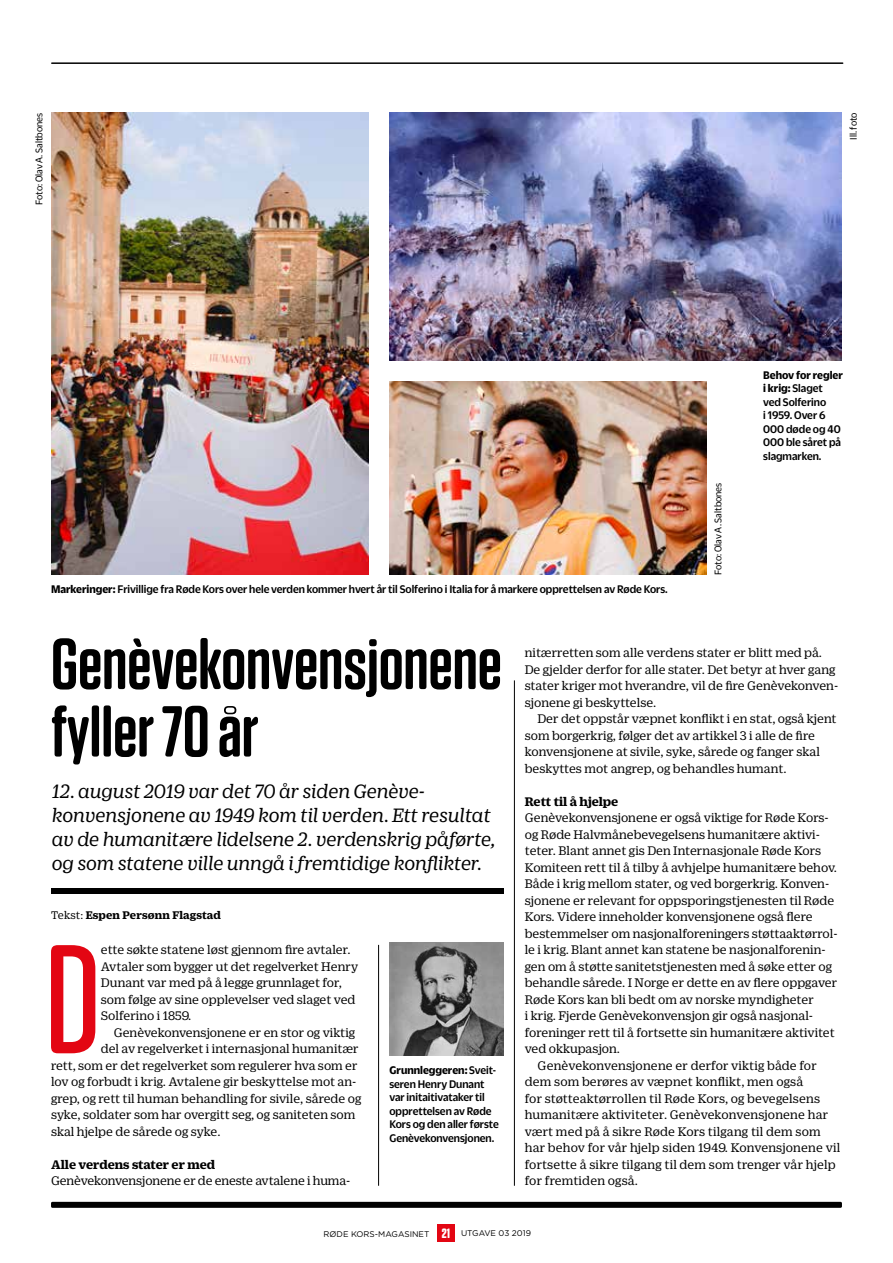
<style>
.page{position:relative;width:893px;height:1263px;background:#fff}
.page>*{position:absolute;margin:0;border:0;box-sizing:border-box;transform-origin:0 0}
.t1{font:500 154.5px "Tungsten Rounded";color:#e30613}
.t2{font:600 72px/67.5px "Tungsten Rounded";color:#000}
.t3{font:italic 21px/24px "Duplicate Ionic";color:#000}
.t4{font:13.5px/16.5px "Duplicate Ionic";color:#000}
.t5{font:700 13.5px "Duplicate Ionic";letter-spacing:-.005em;color:#000}
.t6{font:500 12px/13.5px "Duplicate Sans";color:#000;scale:.95 1}
.t7{font:700 12px "Duplicate Ionic";letter-spacing:.01em;color:#000}
.t8{font:10.5px "Duplicate Sans";color:#000;scale:.95 1}
.t9{font:8.25px "Gotham Rounded";color:#000}
.s1{font-weight:700}
.s2{font-weight:400}
.s3{font-family:"Tungsten Rounded";font-weight:700;font-size:13.5px;color:#fff}
</style>
<div class="page">
<div style="left:437px;top:1225px;width:17px;height:17px;background:#e30613"></div>
<div style="left:51px;top:1202px;width:791px;height:6px;background:#000;border-radius:2px"></div>
<hr style="left:52px;top:62px;width:791px;height:2px;background:#000">
<hr style="left:378px;top:945px;width:1px;height:241px;background:#000">
<hr style="left:514px;top:680px;width:1px;height:506px;background:#000">
<img style="left:389px;top:942px;width:115px;height:113px">
<img style="left:51px;top:113px;width:317px;height:462px">
<img style="left:389px;top:113px;width:453px;height:247px">
<img style="left:389px;top:381px;width:318px;height:194px">
<div style="left:51px;top:888px;width:453px;height:6px;background:#000"></div>
<p class="t8" style="left:32px;top:205px;width:98px;rotate:-90deg">Foto: Olav A. Saltbones</p>
<p class="t8" style="left:846px;top:140px;width:30px;rotate:-90deg">Ill. foto</p>
<p class="t6" style="left:51px;top:581px;width:651px"><span class="s1">Markeringer:</span> Frivillige fra Røde Kors over hele verden kommer hvert år til Solferino i Italia for å markere opprettelsen av Røde Kors.</p>
<p class="t8" style="left:711px;top:575px;width:98px;rotate:-90deg">Foto: Olav A. Saltbones</p>
<p class="t6" style="left:763px;top:367px;width:85px"><span class="s1">Behov for regler i krig:</span> Slaget ved Solferino<br>i 1959. Over 6<br>000 døde og 40<br>000 ble såret på slagmarken.</p>
<h2 class="t2" style="left:51px;top:631px;width:452px">Genèvekonvensjonene fyller 70 år</h2>
<h3 class="t3" style="left:51px;top:777px;width:445px">12. august 2019 var det 70 år siden Genève&shy;konvensjonene av 1949 kom til verden. Ett resultat av de humanitære lidelsene 2. verdenskrig påførte, og som statene ville unngå i fremtidige konflikter.</h3>
<p class="t7" style="left:51px;top:906px;width:171px"><span class="s2">Tekst:</span> Espen Persønn Flagstad</p>
<h1 class="t1" style="left:45px;top:918px;width:57px">D</h1>
<p class="t4" style="left:101px;top:940px;width:259px">ette søkte statene løst gjennom fire avtaler.<br>Avtaler som bygger ut det regelverket Henry Dunant var med på å legge grunnlaget for, som følge av sine opplevelser ved slaget ved Solferino i 1859.</p>
<p class="t4" style="left:114px;top:1023px;width:243px">Genèvekonvensjonene er en stor og viktig</p>
<p class="t4" style="left:101px;top:1039px;width:259px">del av regelverket i internasjonal humanitær</p>
<p class="t4" style="left:51px;top:1056px;width:308px">rett, som er det regelverket som regulerer hva som er</p>
<p class="t4" style="left:51px;top:1072px;width:307px">lov og forbudt i krig. Avtalene gir beskyttelse mot an-</p>
<p class="t4" style="left:51px;top:1089px;width:312px">grep, og rett til human behandling for sivile, sårede og</p>
<p class="t4" style="left:51px;top:1105px;width:306px">syke, soldater som har overgitt seg, og saniteten som</p>
<p class="t4" style="left:51px;top:1122px;width:171px">skal hjelpe de sårede og syke.</p>
<p class="t5" style="left:51px;top:1154px;width:166px">Alle verdens stater er med</p>
<p class="t4" style="left:51px;top:1171px;width:301px">Genèvekonvensjonene er de eneste avtalene i huma-</p>
<p class="t6" style="left:389px;top:1063px;width:117px"><span class="s1">Grunnleggeren:</span> Sveit&shy;seren Henry Dunant var initaitivataker til opprettelsen av Røde<br>Kors og den aller første<br>Genèvekonvensjonen.</p>
<p class="t4" style="left:525px;top:643px;width:315px">nitærretten som alle verdens stater er blitt med på.<br>De gjelder derfor for alle stater. Det betyr at hver gang stater kriger mot hverandre, vil de fire Genèvekonven&shy;sjonene gi beskyttelse.</p>
<p class="t4" style="left:525px;top:709px;width:313px;text-indent:13px">Der det oppstår væpnet konflikt i en stat, også kjent som borgerkrig, følger det av artikkel 3 i alle de fire konvensjonene at sivile, syke, sårede og fanger skal beskyttes mot angrep, og behandles humant.</p>
<p class="t5" style="left:525px;top:792px;width:95px">Rett til å hjelpe</p>
<p class="t4" style="left:525px;top:808px;width:306px">Genèvekonvensjonene er også viktige for Røde Kors-</p>
<p class="t4" style="left:525px;top:825px;width:297px">og Røde Halvmånebevegelsens humanitære aktivi-</p>
<p class="t4" style="left:525px;top:841px;width:298px">teter. Blant annet gis Den Internasjonale Røde Kors</p>
<p class="t4" style="left:525px;top:858px;width:314px">Komiteen rett til å tilby å avhjelpe humanitære behov.</p>
<p class="t4" style="left:525px;top:874px;width:306px">Både i krig mellom stater, og ved borgerkrig. Konven-</p>
<p class="t4" style="left:525px;top:891px;width:311px">sjonene er relevant for oppsporingstjenesten til Røde</p>
<p class="t4" style="left:525px;top:907px;width:289px">Kors. Videre inneholder konvensjonene også flere</p>
<p class="t4" style="left:525px;top:924px;width:314px">bestemmelser om nasjonalforeningers støttaaktørrol-</p>
<p class="t4" style="left:525px;top:940px;width:302px">le i krig. Blant annet kan statene be nasjonalforenin-</p>
<p class="t4" style="left:525px;top:957px;width:309px">gen om å støtte sanitetstjenesten med å søke etter og</p>
<p class="t4" style="left:525px;top:973px;width:314px">behandle sårede. I Norge er dette en av flere oppgaver</p>
<p class="t4" style="left:525px;top:990px;width:291px">Røde Kors kan bli bedt om av norske myndigheter</p>
<p class="t4" style="left:525px;top:1006px;width:290px">i krig. Fjerde Genèvekonvensjon gir også nasjonal-</p>
<p class="t4" style="left:525px;top:1023px;width:312px">foreninger rett til å fortsette sin humanitære aktivitet</p>
<p class="t4" style="left:525px;top:1039px;width:97px">ved okkupasjon.</p>
<p class="t4" style="left:538px;top:1056px;width:281px">Genèvekonvensjonene er derfor viktig både for</p>
<p class="t4" style="left:525px;top:1072px;width:280px">dem som berøres av væpnet konflikt, men også</p>
<p class="t4" style="left:525px;top:1089px;width:297px">for støtteaktørrollen til Røde Kors, og bevegelsens</p>
<p class="t4" style="left:525px;top:1105px;width:305px">humanitære aktiviteter. Genèvekonvensjonene har</p>
<p class="t4" style="left:525px;top:1122px;width:297px">vært med på å sikre Røde Kors tilgang til dem som</p>
<p class="t4" style="left:525px;top:1138px;width:317px">har behov for vår hjelp siden 1949. Konvensjonene vil</p>
<p class="t4" style="left:525px;top:1155px;width:312px">fortsette å sikre tilgang til dem som trenger vår hjelp</p>
<p class="t4" style="left:525px;top:1171px;width:115px">for fremtiden også.</p>
<p class="t9" style="left:324px;top:1228px;width:209px">RØDE KORS-MAGASINET <span class="s3">21</span> UTGAVE 03 2019</p>
</div>
